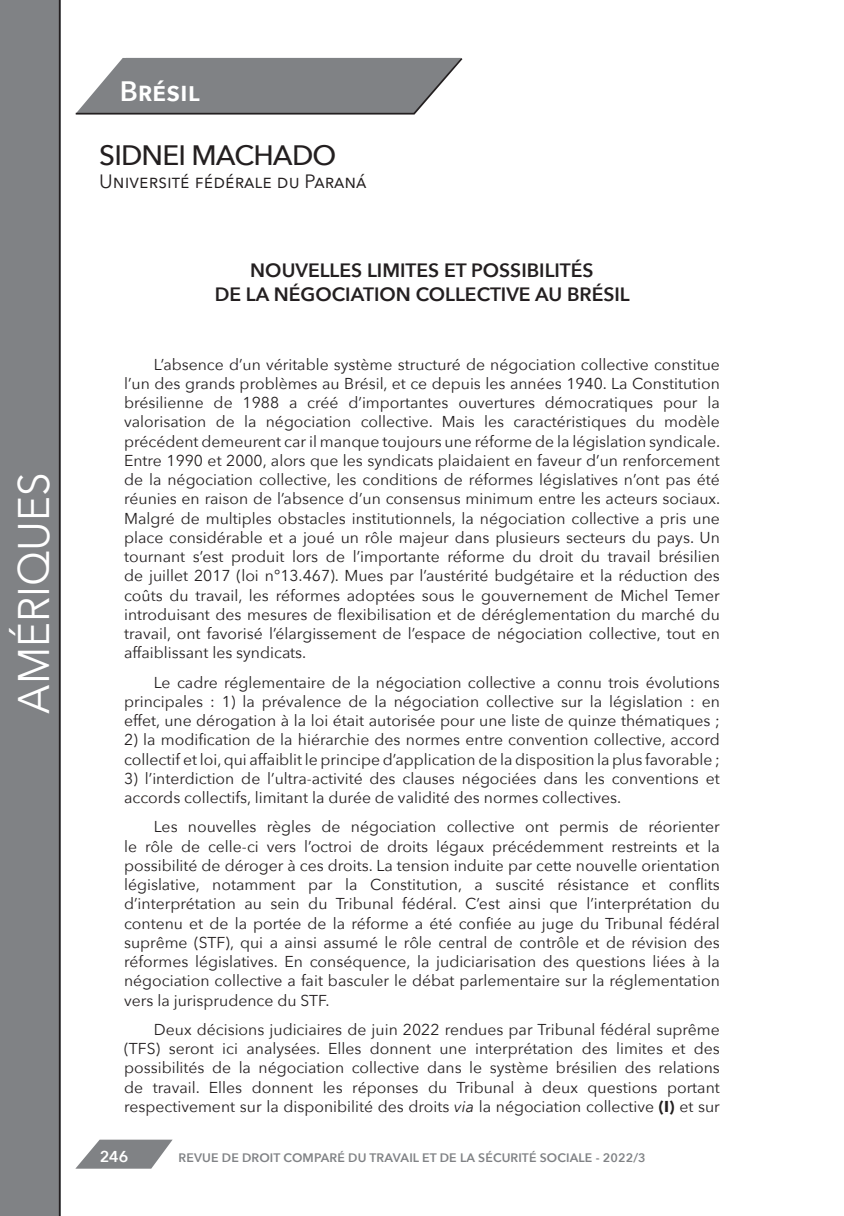
<style>
.page{position:relative;width:844px;height:1216px;background:#fff}
.page>*{position:absolute;margin:0;border:0;box-sizing:border-box;transform-origin:0 0}
.t1{font:44.1px "Avenir Next";color:#fff;scale:.95 1}
.Auteur{font:500 28px "Avenir Next";letter-spacing:-.03em;color:#231f20}
.t2{font:600 28px "Avenir Next";color:#fff}
.Titre_Actualité{font:600 19.25px/23.4px "Avenir Next";color:#231f20;text-align:center}
.Univ__rattachement{font:19.25px "Avenir Next";color:#231f20}
.Corps_Texte_actua{font:15.75px/19.2px "Avenir Next";color:#231f20;text-align:justify}
.t3{font:600 15.75px "Avenir Next";color:#fff}
.t4{font:600 12.25px "Avenir Next";letter-spacing:.01em;color:#808285}
.s1{font-style:italic}
.s2{font-weight:700}
</style>
<div class="page">
<div style="left:0;top:0;width:61px;height:1215px;background:#808285"></div>
<svg style="left:75px;top:57px;width:388px;height:58px;background:#8f9093"></svg>
<hr style="left:59px;top:0;width:1px;height:1215px;background:#231f20">
<svg style="left:76px;top:1139px;width:96px;height:29px"></svg>
<h1 class="t1" style="left:-4px;top:713px;width:256px;rotate:-90deg">AMÉRIQUES</h1>
<h2 class="t2" style="left:120px;top:67px;width:82px">Brésil</h2>
<p class="Auteur" style="left:99px;top:132px;width:238px">SIDNEI MACHADO</p>
<p class="Univ__rattachement" style="left:99px;top:165px;width:269px">Université fédérale du Paraná</p>
<p class="Titre_Actualité" style="left:214px;top:258px;width:416px">NOUVELLES LIMITES ET POSSIBILITÉS<br>DE LA NÉGOCIATION COLLECTIVE AU BRÉSIL</p>
<p class="Corps_Texte_actua" style="left:124px;top:354px;width:597px;text-indent:30px">L’absence d’un véritable système structuré de négociation collective constitue l’un des grands problèmes au Brésil, et ce depuis les années 1940. La Constitution brésilienne de 1988 a créé d’importantes ouvertures démocratiques pour la valorisation de la négociation collective. Mais les caractéristiques du modèle précédent demeurent car il manque toujours une réforme de la législation syndicale.<br>Entre 1990 et 2000, alors que les syndicats plaidaient en faveur d’un renforcement de la négociation collective, les conditions de réformes législatives n’ont pas été réunies en raison de l’absence d’un consensus minimum entre les acteurs sociaux.<br>Malgré de multiples obstacles institutionnels, la négociation collective a pris une place considérable et a joué un rôle majeur dans plusieurs secteurs du pays. Un tournant s’est produit lors de l’importante réforme du droit du travail brésilien de juillet 2017 (loi n°13.467). Mues par l’austérité budgétaire et la réduction des coûts du travail, les réformes adoptées sous le gouvernement de Michel Temer introduisant des mesures de flexibilisation et de déréglementation du marché du travail, ont favorisé l’élargissement de l’espace de négociation collective, tout en affaiblissant les syndicats.</p>
<p class="Corps_Texte_actua" style="left:124px;top:671px;width:597px;text-indent:30px">Le cadre réglementaire de la négociation collective a connu trois évolutions principales : 1) la prévalence de la négociation collective sur la législation : en effet, une dérogation à la loi était autorisée pour une liste de quinze thématiques ;</p>
<p class="Corps_Texte_actua" style="left:124px;top:729px;width:597px">2) la modification de la hiérarchie des normes entre convention collective, accord collectif et loi, qui affaiblit le principe d’application de la disposition la plus favorable ;</p>
<p class="Corps_Texte_actua" style="left:124px;top:768px;width:597px">3) l’interdiction de l’ultra-activité des clauses négociées dans les conventions et accords collectifs, limitant la durée de validité des normes collectives.</p>
<p class="Corps_Texte_actua" style="left:124px;top:816px;width:597px;text-indent:30px">Les nouvelles règles de négociation collective ont permis de réorienter le rôle de celle-ci vers l’octroi de droits légaux précédemment restreints et la possibilité de déroger à ces droits. La tension induite par cette nouvelle orientation législative, notamment par la Constitution, a suscité résistance et conflits d’interprétation au sein du Tribunal fédéral. C’est ainsi que l’interprétation du contenu et de la portée de la réforme a été confiée au juge du Tribunal fédéral suprême (STF), qui a ainsi assumé le rôle central de contrôle et de révision des réformes législatives. En conséquence, la judiciarisation des questions liées à la négociation collective a fait basculer le débat parlementaire sur la réglementation vers la jurisprudence du STF.</p>
<p class="Corps_Texte_actua" style="left:124px;top:1018px;width:597px;text-indent:30px">Deux décisions judiciaires de juin 2022 rendues par Tribunal fédéral suprême (TFS) seront ici analysées. Elles donnent une interprétation des limites et des possibilités de la négociation collective dans le système brésilien des relations de travail. Elles donnent les réponses du Tribunal à deux questions portant respectivement sur la disponibilité des droits <span class="s1">via</span> la négociation collective <span class="s2">(I)</span> et sur</p>
<p class="t3" style="left:100px;top:1142px;width:30px">246</p>
<p class="t4" style="left:178px;top:1146px;width:468px">REVUE DE DROIT COMPARÉ DU TRAVAIL ET DE LA SÉCURITÉ SOCIALE - 2022/3</p>
</div>
